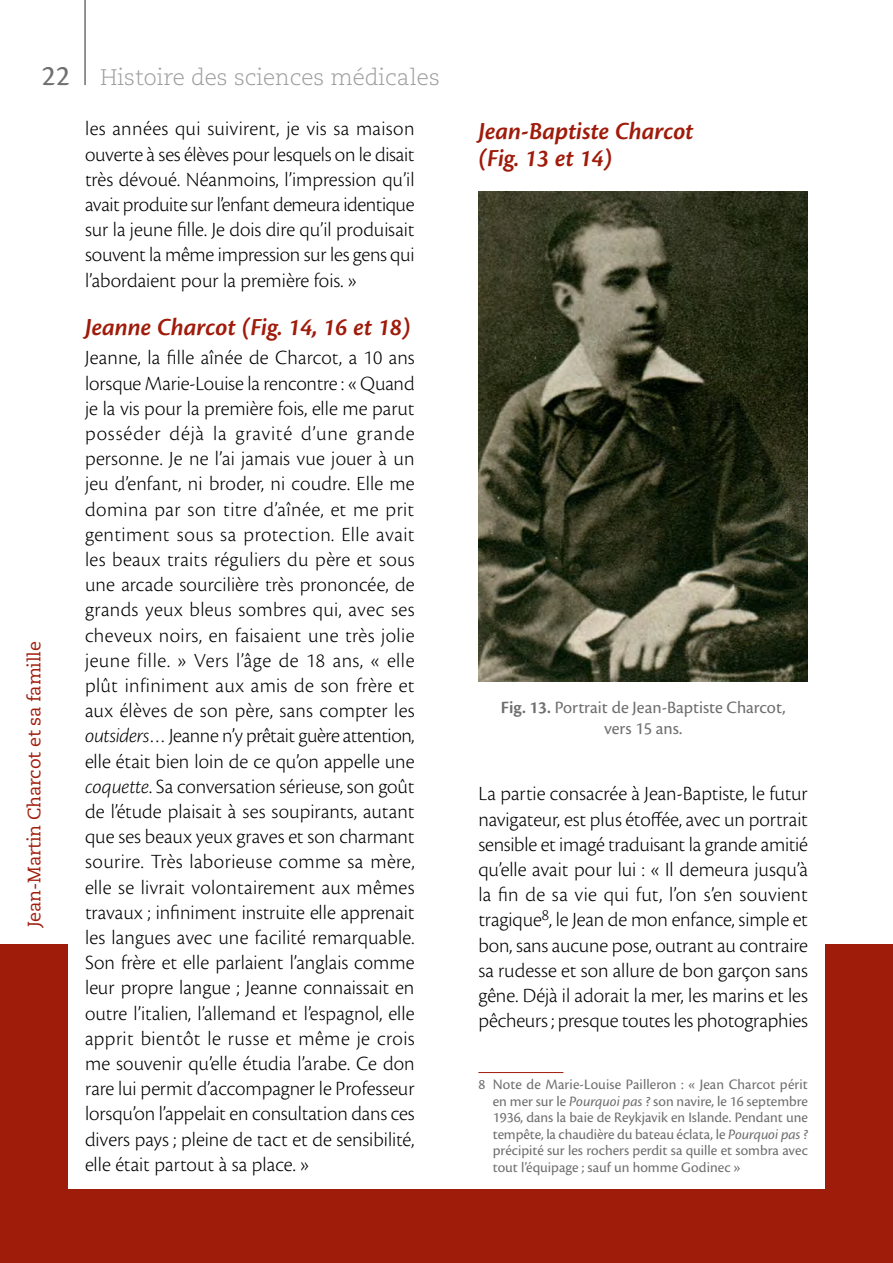
<style>
.page{position:relative;width:893px;height:1263px;background:#fff}
.page>*{position:absolute;margin:0;border:0;box-sizing:border-box;transform-origin:0 0}
.SOUS_TITRE_3_ITAL{font:italic 600 25.5px/27px "Cronos Pro";color:#9f1b0a}
.t1{font:300 22.5px "Caecilia LT Std";color:#9d9d9c}
.P6_TEXTE_COURANT_C14{font:300 21px/25.2px "Cronos Pro";letter-spacing:-.005em;color:#000;text-align:justify}
.P6_LEGENDE_c12{font:18px/21.6px "Cronos Pro";color:#706f6f;text-align:center}
.t2{font:18px "Caecilia LT Std";letter-spacing:-.01em;color:#9f1b0a}
.P6_NOTES_BAS_DE_PAGE{font:15px/16.5px "Cronos Pro";color:#706f6f;text-align:justify}
.s1{font-family:"Cronos Pro Capt";font-weight:400;font-size:30px;color:#706f6f}
.s2{font-style:italic}
.s3{font-weight:600}
</style>
<div class="page">
<hr style="left:84px;top:0;width:2px;height:85px;background:#706f6f">
<div style="left:0;top:944px;width:893px;height:319px;background:#9f1b0a"></div>
<div style="left:68px;top:942px;width:757px;height:246px;background:#fff"></div>
<hr style="left:478px;top:1072px;width:85px;height:1px;background:#9f1b0a">
<img style="left:478px;top:191px;width:330px;height:490px">
<p class="t1" style="left:42px;top:64px;width:399px"><span class="s1">22</span> Histoire des sciences médicales</p>
<p class="t2" style="left:24px;top:927px;width:288px;rotate:-90deg">Jean-Martin Charcot et sa famille</p>
<p class="P6_TEXTE_COURANT_C14" style="left:85px;top:116px;width:331px">les années qui suivirent, je vis sa maison ouverte à ses élèves pour lesquels on le disait très dévoué. Néanmoins, l’impression qu’il avait produite sur l’enfant demeura identique sur la jeune fille. Je dois dire qu’il produisait souvent la même impression sur les gens qui l’abordaient pour la première fois. »</p>
<p class="SOUS_TITRE_3_ITAL" style="left:85px;top:314px;width:327px">Jeanne Charcot (Fig. 14, 16 et 18)</p>
<p class="P6_TEXTE_COURANT_C14" style="left:85px;top:345px;width:331px">Jeanne, la fille aînée de Charcot, a 10 ans lorsque Marie-Louise la rencontre : « Quand je la vis pour la première fois, elle me parut posséder déjà la gravité d’une grande personne. Je ne l’ai jamais vue jouer à un jeu d’enfant, ni broder, ni coudre. Elle me domina par son titre d’aînée, et me prit gentiment sous sa protection. Elle avait les beaux traits réguliers du père et sous une arcade sourcilière très prononcée, de grands yeux bleus sombres qui, avec ses cheveux noirs, en faisaient une très jolie jeune fille. » Vers l’âge de 18 ans, « elle plût infiniment aux amis de son frère et aux élèves de son père, sans compter les <span class="s2">outsiders</span>… Jeanne n’y prêtait guère attention, elle était bien loin de ce qu’on appelle une <span class="s2">coquette</span>. Sa conversation sérieuse, son goût de l’étude plaisait à ses soupirants, autant que ses beaux yeux graves et son charmant sourire. Très laborieuse comme sa mère, elle se livrait volontairement aux mêmes travaux ; infiniment instruite elle apprenait les langues avec une facilité remarquable.<br>Son frère et elle parlaient l’anglais comme leur propre langue ; Jeanne connaissait en outre l’italien, l’allemand et l’espagnol, elle apprit bientôt le russe et même je crois me souvenir qu’elle étudia l’arabe. Ce don rare lui permit d’accompagner le Professeur lorsqu’on l’appelait en consultation dans ces divers pays ; pleine de tact et de sensibilité, elle était partout à sa place. »</p>
<p class="SOUS_TITRE_3_ITAL" style="left:478px;top:118px;width:217px">Jean-Baptiste Charcot (Fig. 13 et 14)</p>
<p class="P6_LEGENDE_c12" style="left:501px;top:696px;width:286px"><span class="s3">Fig. 13.</span> Portrait de Jean-Baptiste Charcot, vers 15 ans.</p>
<p class="P6_TEXTE_COURANT_C14" style="left:478px;top:781px;width:331px">La partie consacrée à Jean-Baptiste, le futur navigateur, est plus étoffée, avec un portrait sensible et imagé traduisant la grande amitié qu’elle avait pour lui : « Il demeura jusqu’à la fin de sa vie qui fut, l’on s’en souvient tragique<sup>8</sup>, le Jean de mon enfance, simple et bon, sans aucune pose, outrant au contraire sa rudesse et son allure de bon garçon sans gêne. Déjà il adorait la mer, les marins et les pêcheurs ; presque toutes les photographies</p>
<p class="P6_NOTES_BAS_DE_PAGE" style="left:493px;top:1076px;width:317px;text-indent:-14px">8 Note de Marie-Louise Pailleron : « Jean Charcot périt en mer sur le <span class="s2">Pourquoi pas ?</span> son navire, le 16 septembre 1936, dans la baie de Reykjavik en Islande. Pendant une tempête, la chaudière du bateau éclata, le <span class="s2">Pourquoi pas ? </span>précipité sur les rochers perdit sa quille et sombra avec tout l’équipage ; sauf un homme Godinec »</p>
</div>
